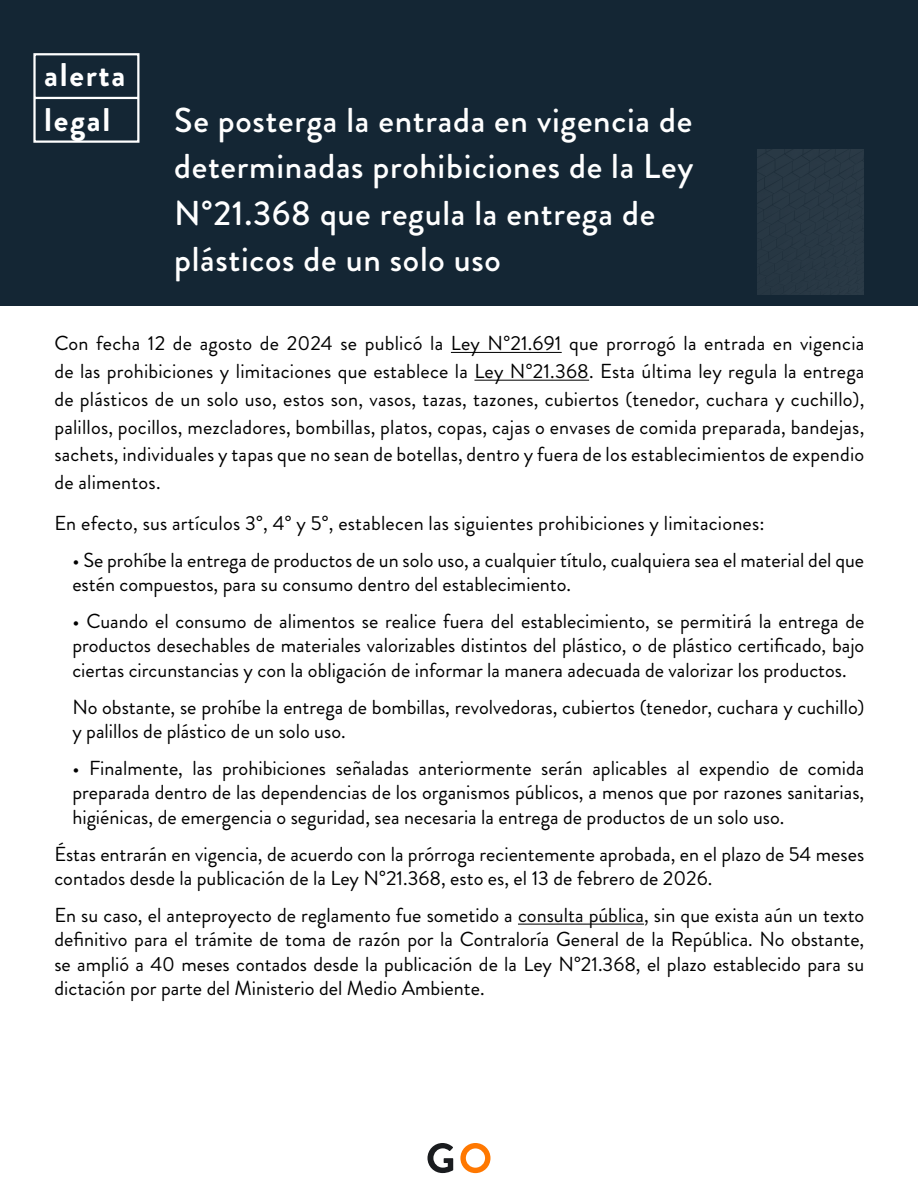
<style>
.page{position:relative;width:918px;height:1188px;background:#fff}
.page>*{position:absolute;margin:0;border:0;box-sizing:border-box;transform-origin:0 0}
.t1{font:500 34.5px/46.5px "Brandon Grotesque";letter-spacing:.02em;color:#fff}
.t2{font:700 32.7px/45px "Brandon Grotesque";letter-spacing:.05em;color:#fff}
.t3{font:20.25px/24.3px "Brandon Grotesque";color:#000;text-align:justify}
</style>
<div class="page">
<div style="left:0;top:0;width:918px;height:306px;background:#142634"></div>
<svg style="left:33px;top:53px;width:107px;height:90px"></svg>
<hr style="left:451px;top:352px;width:111px;height:1px;background:#000">
<hr style="left:474px;top:380px;width:115px;height:1px;background:#000">
<hr style="left:518px;top:924px;width:126px;height:1px;background:#000">
<div style="left:758px;top:149px;width:106px;height:146px;background:#293844"></div>
<svg style="left:428px;top:1143px;width:25px;height:30px"></svg>
<svg style="left:460px;top:1143px;width:30px;height:30px"></svg>
<h2 class="t2" style="left:44px;top:53px;width:83px">alerta legal</h2>
<h1 class="t1" style="left:174px;top:97px;width:521px">Se posterga la entrada en vigencia de determinadas prohibiciones de la Ley<br>N°21.368 que regula la entrega de plásticos de un solo uso</h1>
<p class="t3" style="left:54px;top:330px;width:812px;line-height:27.8px">Con fecha 12 de agosto de 2024 se publicó la Ley N°21.691 que prorrogó la entrada en vigencia de las prohibiciones y limitaciones que establece la Ley N°21.368. Esta última ley regula la entrega de plásticos de un solo uso, estos son, vasos, tazas, tazones, cubiertos (tenedor, cuchara y cuchillo), palillos, pocillos, mezcladores, bombillas, platos, copas, cajas o envases de comida preparada, bandejas, sachets, individuales y tapas que no sean de botellas, dentro y fuera de los establecimientos de expendio de alimentos.</p>
<p class="t3" style="left:54px;top:511px;width:712px">En efecto, sus artículos 3°, 4° y 5°, establecen las siguientes prohibiciones y limitaciones:</p>
<p class="t3" style="left:72px;top:548px;width:793px">• Se prohíbe la entrega de productos de un solo uso, a cualquier título, cualquiera sea el material del que estén compuestos, para su consumo dentro del establecimiento.</p>
<p class="t3" style="left:72px;top:609px;width:794px">• Cuando el consumo de alimentos se realice fuera del establecimiento, se permitirá la entrega de productos desechables de materiales valorizables distintos del plástico, o de plástico certificado, bajo ciertas circunstancias y con la obligación de informar la manera adecuada de valorizar los productos.</p>
<p class="t3" style="left:72px;top:695px;width:794px">No obstante, se prohíbe la entrega de bombillas, revolvedoras, cubiertos (tenedor, cuchara y cuchillo) y palillos de plástico de un solo uso.</p>
<p class="t3" style="left:72px;top:756px;width:794px">• Finalmente, las prohibiciones señaladas anteriormente serán aplicables al expendio de comida preparada dentro de las dependencias de los organismos públicos, a menos que por razones sanitarias, higiénicas, de emergencia o seguridad, sea necesaria la entrega de productos de un solo uso.</p>
<p class="t3" style="left:54px;top:842px;width:811px">Éstas entrarán en vigencia, de acuerdo con la prórroga recientemente aprobada, en el plazo de 54 meses contados desde la publicación de la Ley N°21.368, esto es, el 13 de febrero de 2026.</p>
<p class="t3" style="left:54px;top:903px;width:812px">En su caso, el anteproyecto de reglamento fue sometido a consulta pública, sin que exista aún un texto definitivo para el trámite de toma de razón por la Contraloría General de la República. No obstante, se amplió a 40 meses contados desde la publicación de la Ley N°21.368, el plazo establecido para su dictación por parte del Ministerio del Medio Ambiente.</p>
</div>
